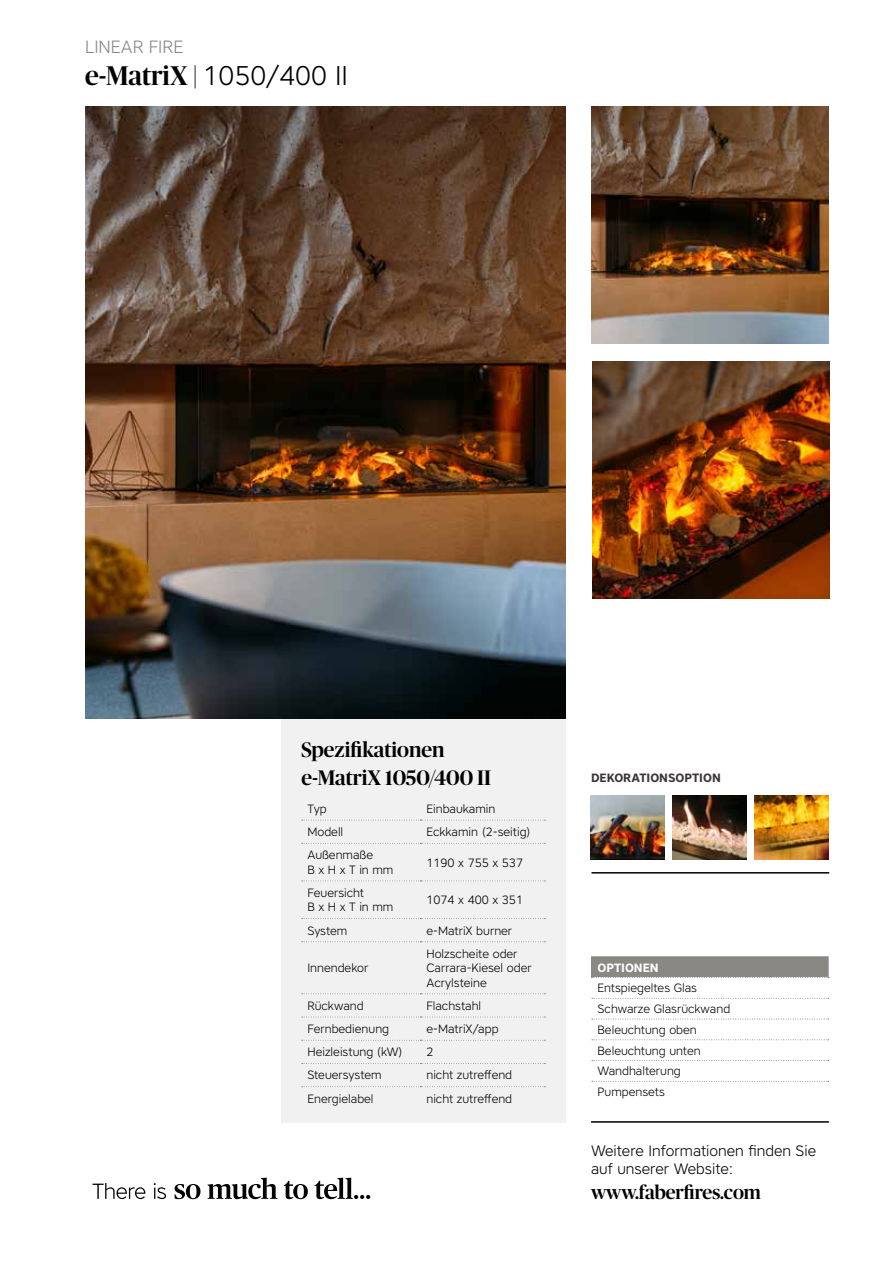
<style>
.page{position:relative;width:893px;height:1263px;background:#fff}
.page>*{position:absolute;margin:0;border:0;box-sizing:border-box;transform-origin:0 0}
.t1{font:300 27px "Core Sans A35";color:#000}
.t2{font:500 21px/28.5px "Publico Banner";color:#000}
.t3{font:500 19.35px "Publico Banner";color:#000}
.t4{font:300 17.7px "Core Sans A35";color:#8a8882}
.t5{font:300 15px/18px "Core Sans A35";color:#000}
.t6{font:300 12px/20.7px "Core Sans A35";color:#000}
.t7{font:700 12px "Core Sans A65";color:#3e3439}
.t8{font:700 12px "Core Sans A65";color:#fff}
.s1{font-family:"Publico Banner";font-weight:500}
</style>
<div class="page">
<div style="left:281px;top:711px;width:285px;height:412px;background:#f2f1f1"></div>
<hr style="left:591px;top:872px;width:238px;height:1px;background:#000">
<img style="left:591px;top:106px;width:238px;height:238px">
<img style="left:592px;top:361px;width:238px;height:238px">
<hr style="left:591px;top:1121px;width:238px;height:2px;background:#000">
<svg style="left:92px;top:1178px;width:278px;height:21px"></svg>
<svg style="left:302px;top:820px;width:243px;height:1px"></svg>
<svg style="left:302px;top:843px;width:243px;height:1px"></svg>
<svg style="left:302px;top:880px;width:243px;height:1px"></svg>
<svg style="left:302px;top:918px;width:243px;height:1px"></svg>
<svg style="left:302px;top:941px;width:243px;height:1px"></svg>
<svg style="left:302px;top:993px;width:243px;height:1px"></svg>
<svg style="left:302px;top:1017px;width:243px;height:1px"></svg>
<svg style="left:302px;top:1040px;width:243px;height:1px"></svg>
<svg style="left:302px;top:1063px;width:243px;height:1px"></svg>
<svg style="left:302px;top:1086px;width:243px;height:1px"></svg>
<img style="left:85px;top:106px;width:481px;height:613px">
<hr style="left:591px;top:956px;width:237px;height:1px;background:#8a8882">
<div style="left:591px;top:957px;width:238px;height:21px;background:#8a8882"></div>
<svg style="left:592px;top:998px;width:237px;height:1px"></svg>
<svg style="left:592px;top:1019px;width:237px;height:1px"></svg>
<svg style="left:592px;top:1039px;width:237px;height:1px"></svg>
<svg style="left:592px;top:1060px;width:237px;height:1px"></svg>
<svg style="left:592px;top:1081px;width:237px;height:1px"></svg>
<img style="left:591px;top:796px;width:73px;height:63px">
<img style="left:673px;top:796px;width:73px;height:63px">
<img style="left:754px;top:796px;width:74px;height:63px">
<h3 class="t4" style="left:85px;top:36px;width:100px">LINEAR FIRE</h3>
<h1 class="t1" style="left:85px;top:59px;width:264px"><span class="s1">e-MatriX |</span> 1050/400 II</h1>
<h2 class="t2" style="left:301px;top:734px;width:191px">Spezifikationen e-MatriX 1050/400 II</h2>
<p class="t6" style="left:307px;top:798px;width:21px">Typ</p>
<p class="t6" style="left:426px;top:798px;width:70px">Einbaukamin</p>
<p class="t6" style="left:307px;top:821px;width:37px">Modell</p>
<p class="t6" style="left:426px;top:821px;width:106px">Eckkamin (2-seitig)</p>
<p class="t6" style="left:307px;top:848px;width:88px;line-height:14.4px">Außenmaße<br>B x H x T in mm</p>
<p class="t6" style="left:426px;top:852px;width:98px">1190 x 755 x 537</p>
<p class="t6" style="left:307px;top:885px;width:88px;line-height:14.4px">Feuersicht<br>B x H x T in mm</p>
<p class="t6" style="left:426px;top:889px;width:98px">1074 x 400 x 351</p>
<p class="t6" style="left:307px;top:920px;width:42px">System</p>
<p class="t6" style="left:426px;top:920px;width:87px">e-MatriX burner</p>
<p class="t6" style="left:307px;top:957px;width:62px">Innendekor</p>
<p class="t6" style="left:426px;top:946px;width:107px;line-height:14.4px">Holzscheite oder<br>Carrara-Kiesel oder<br>Acrylsteine</p>
<p class="t6" style="left:307px;top:995px;width:58px">Rückwand</p>
<p class="t6" style="left:426px;top:995px;width:56px">Flachstahl</p>
<p class="t6" style="left:307px;top:1018px;width:83px">Fernbedienung</p>
<p class="t6" style="left:426px;top:1018px;width:74px">e-MatriX/app</p>
<p class="t6" style="left:307px;top:1041px;width:97px">Heizleistung (kW)</p>
<p class="t6" style="left:426px;top:1041px;width:9px">2</p>
<p class="t6" style="left:307px;top:1065px;width:76px">Steuersystem</p>
<p class="t6" style="left:426px;top:1065px;width:87px">nicht zutreffend</p>
<p class="t6" style="left:307px;top:1088px;width:68px">Energielabel</p>
<p class="t6" style="left:426px;top:1088px;width:87px">nicht zutreffend</p>
<p class="t7" style="left:591px;top:769px;width:131px">DEKORATIONSOPTION</p>
<p class="t8" style="left:597px;top:959px;width:63px">OPTIONEN</p>
<p class="t6" style="left:597px;top:977px;width:134px">Entspiegeltes Glas<br>Schwarze Glasrückwand<br>Beleuchtung oben<br>Beleuchtung unten<br>Wandhalterung<br>Pumpensets</p>
<p class="t5" style="left:591px;top:1141px;width:227px">Weitere Informationen finden Sie auf unserer Website:</p>
<h3 class="t3" style="left:591px;top:1179px;width:171px">www.faberfires.com</h3>
</div>
